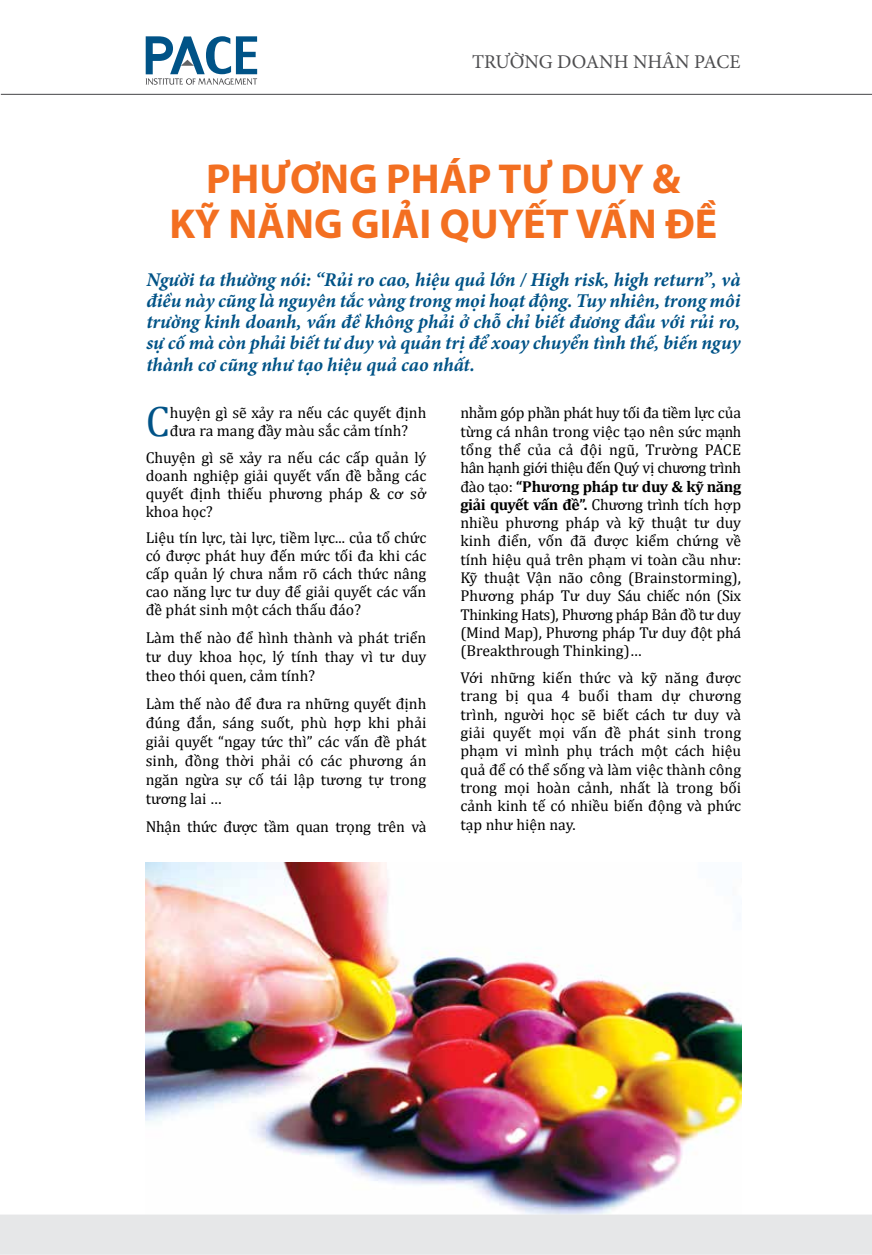
<style>
.page{position:relative;width:872px;height:1255px;background:#fff}
.page>*{position:absolute;margin:0;border:0;box-sizing:border-box;transform-origin:0 0}
.t1{font:42.75px "Cambria";color:#005387}
.t2{font:700 42px/45px "Myriad Pro";color:#f36f21;text-align:center}
.t3{font:italic 700 19.5px/21px "Minion Pro";letter-spacing:-.005em;color:#005387;text-align:justify}
.t4{font:19.5px "Minion Pro";color:#4d4d4f}
.t5{font:15.75px/18.3px "Cambria";color:#000;text-align:justify}
.s1{font-weight:700}
</style>
<div class="page">
<img style="left:145px;top:862px;width:597px;height:352px">
<div style="left:0;top:1214px;width:872px;height:40px;background:#e6e7e8"></div>
<hr style="left:1px;top:94px;width:871px;height:1px;background:#4d4d4f">
<svg style="left:146px;top:36px;width:111px;height:49px"></svg>
<p class="t4" style="left:472px;top:49px;width:270px">TRƯỜNG DOANH NHÂN PACE</p>
<h2 class="t2" style="left:169px;top:155px;width:549px">PHƯƠNG PHÁP TƯ DUY &amp;<br>KỸ NĂNG GIẢI QUYẾT VẤN ĐỀ</h2>
<p class="t3" style="left:146px;top:269px;width:595px">Người ta thường nói: “Rủi ro cao, hiệu quả lớn / High risk, high return”, và điều này cũng là nguyên tắc vàng trong mọi hoạt động. Tuy nhiên, trong môi trường kinh doanh, vấn đề không phải ở chỗ chỉ biết đương đầu với rủi ro, sự cố mà còn phải biết tư duy và quản trị để xoay chuyển tình thế, biến nguy thành cơ cũng như tạo hiệu quả cao nhất.</p>
<h1 class="t1" style="left:146px;top:396px;width:26px">C</h1>
<p class="t5" style="left:170px;top:404px;width:258px">huyện gì sẽ xảy ra nếu các quyết định đưa ra mang đầy màu sắc cảm tính?</p>
<p class="t5" style="left:146px;top:448px;width:282px">Chuyện gì sẽ xảy ra nếu các cấp quản lý doanh nghiệp giải quyết vấn đề bằng các quyết định thiếu phương pháp &amp; cơ sở khoa học?</p>
<p class="t5" style="left:146px;top:529px;width:282px">Liệu tín lực, tài lực, tiềm lực... của tổ chức có được phát huy đến mức tối đa khi các cấp quản lý chưa nắm rõ cách thức nâng cao năng lực tư duy để giải quyết các vấn đề phát sinh một cách thấu đáo?</p>
<p class="t5" style="left:146px;top:628px;width:282px;line-height:19px">Làm thế nào để hình thành và phát triển tư duy khoa học, lý tính thay vì tư duy theo thói quen, cảm tính?</p>
<p class="t5" style="left:146px;top:693px;width:282px;line-height:19px">Làm thế nào để đưa ra những quyết định đúng đắn, sáng suốt, phù hợp khi phải giải quyết “ngay tức thì” các vấn đề phát sinh, đồng thời phải có các phương án ngăn ngừa sự cố tái lập tương tự trong tương lai …</p>
<p class="t5" style="left:146px;top:817px;width:282px">Nhận thức được tầm quan trọng trên và</p>
<p class="t5" style="left:460px;top:404px;width:282px">nhằm góp phần phát huy tối đa tiềm lực của từng cá nhân trong việc tạo nên sức mạnh tổng thể của cả đội ngũ, Trường PACE hân hạnh giới thiệu đến Quý vị chương trình đào tạo: <span class="s1">“Phương pháp tư duy &amp; kỹ năng giải quyết vấn đề”.</span> Chương trình tích hợp nhiều phương pháp và kỹ thuật tư duy kinh điển, vốn đã được kiểm chứng về tính hiệu quả trên phạm vi toàn cầu như:<br>Kỹ thuật Vận não công (Brainstorming), Phương pháp Tư duy Sáu chiếc nón (Six Thinking Hats), Phương pháp Bản đồ tư duy (Mind Map), Phương pháp Tư duy đột phá (Breakthrough Thinking)…</p>
<p class="t5" style="left:460px;top:668px;width:282px">Với những kiến thức và kỹ năng được trang bị qua 4 buổi tham dự chương trình, người học sẽ biết cách tư duy và giải quyết mọi vấn đề phát sinh trong phạm vi mình phụ trách một cách hiệu quả để có thể sống và làm việc thành công trong mọi hoàn cảnh, nhất là trong bối cảnh kinh tế có nhiều biến động và phức tạp như hiện nay.</p>
</div>
